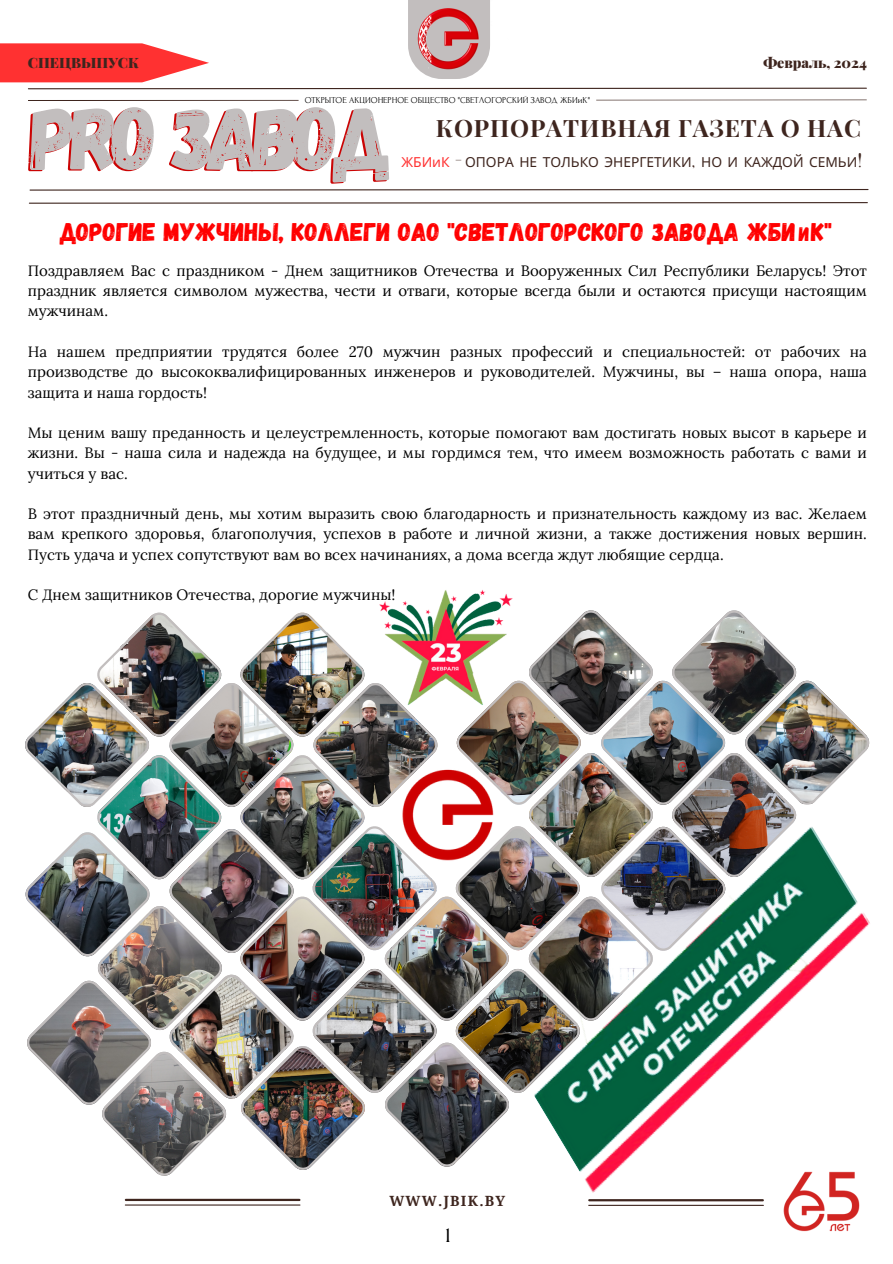
<style>
.page{position:relative;width:893px;height:1264px;background:#fff}
.page>*{position:absolute;margin:0;border:0;box-sizing:border-box;transform-origin:0 0}
.t1{font:88.8px "Gagalin";letter-spacing:-.085em;color:#cb0404}
.t2{font:25.5px "Gagalin";color:#f00}
.t3{font:700 24px "Playfair Display";letter-spacing:.035em;color:#3e251e}
.t4{font:19.5px "Gagalin";color:#f00}
.t5{font:15px/20.2px "Lora";color:#000;text-align:justify}
.t6{font:900 14.25px "Playfair Display";color:#3e251e}
.t7{font:700 14.1px "Droid Serif";letter-spacing:.09em;color:#3e251e}
.t8{font:13.8px "Noto Sans";color:#3e251e}
.t9{font:13.5px "TAN Angleton";color:#000}
.t10{font:9px "Forum";color:#000}
.s1{color:#ff3131}
.s2{font-family:"TAN Angleton"}
</style>
<div class="page">
<hr style="left:125px;top:1204px;width:175px;height:1px;background:#3e251e">
<hr style="left:126px;top:1198px;width:173px;height:2px;background:#3e251e">
<hr style="left:588px;top:1204px;width:175px;height:1px;background:#3e251e">
<hr style="left:589px;top:1199px;width:173px;height:2px;background:#3e251e">
<svg style="left:28px;top:99px;width:838px;height:2px"></svg>
<img style="left:408px;top:0;width:82px;height:43px">
<svg style="left:29px;top:189px;width:840px;height:2px;background:#91837f"></svg>
<svg style="left:28px;top:202px;width:840px;height:2px;background:#91837f"></svg>
<svg style="left:0;top:43px;width:867px;height:47px"></svg>
<img style="left:783px;top:1192px;width:77px;height:40px">
<img style="left:379px;top:590px;width:133px;height:20px">
<img style="left:25px;top:610px;width:844px;height:566px">
<p class="t6" style="left:28px;top:52px;width:112px">СПЕЦВЫПУСК</p>
<p class="t6" style="left:763px;top:52px;width:105px">Февраль, 2024</p>
<p class="t10" style="left:305px;top:95px;width:287px">ОТКРЫТОЕ АКЦИОНЕРНОЕ ОБЩЕСТВО "СВЕТЛОГОРСКИЙ ЗАВОД ЖБИиК"</p>
<h4 class="t3" style="left:436px;top:111px;width:426px">КОРПОРАТИВНАЯ ГАЗЕТА О НАС</h4>
<h1 class="t1" style="left:29px;top:82px;width:360px">PRO завод</h1>
<h5 class="t8" style="left:401px;top:153px;width:462px"><span class="s1">ЖБИиК</span> <span class="s2">-</span> ОПОРА НЕ ТОЛЬКО ЭНЕРГЕТИКИ<span class="s2">,</span> НО И КАЖДОЙ СЕМЬИ<span class="s2">!</span></h5>
<p class="t2" style="left:59px;top:215px;width:773px">Дорогие мужчины, коллеги ОАО "Светлогорского завода ЖБИ К"</p>
<p class="t5" style="left:28px;top:260px;width:840px">Поздравляем Вас с праздником - Днем защитников Отечества и Вооруженных Сил Республики Беларусь! Этот праздник является символом мужества, чести и отваги, которые всегда были и остаются присущи настоящим мужчинам.</p>
<p class="t5" style="left:28px;top:341px;width:840px">На нашем предприятии трудятся более 270 мужчин разных профессий и специальностей: от рабочих на производстве до высококвалифицированных инженеров и руководителей. Мужчины, вы – наша опора, наша защита и наша гордость!</p>
<p class="t5" style="left:28px;top:422px;width:840px">Мы ценим вашу преданность и целеустремленность, которые помогают вам достигать новых высот в карьере и жизни. Вы - наша сила и надежда на будущее, и мы гордимся тем, что имеем возможность работать с вами и учиться у вас.</p>
<p class="t5" style="left:28px;top:503px;width:840px">В этот праздничный день, мы хотим выразить свою благодарность и признательность каждому из вас. Желаем вам крепкого здоровья, благополучия, успехов в работе и личной жизни, а также достижения новых вершин.<br>Пусть удача и успех сопутствуют вам во всех начинаниях, а дома всегда ждут любящие сердца.</p>
<p class="t5" style="left:28px;top:584px;width:369px">С Днем защитников Отечества, дорогие мужчины!</p>
<p class="t4" style="left:798px;top:221px;width:12px">и</p>
<p class="t7" style="left:389px;top:1193px;width:118px">WWW.JBIK.BY</p>
<p class="t9" style="left:445px;top:1227px;width:7px">1</p>
</div>
